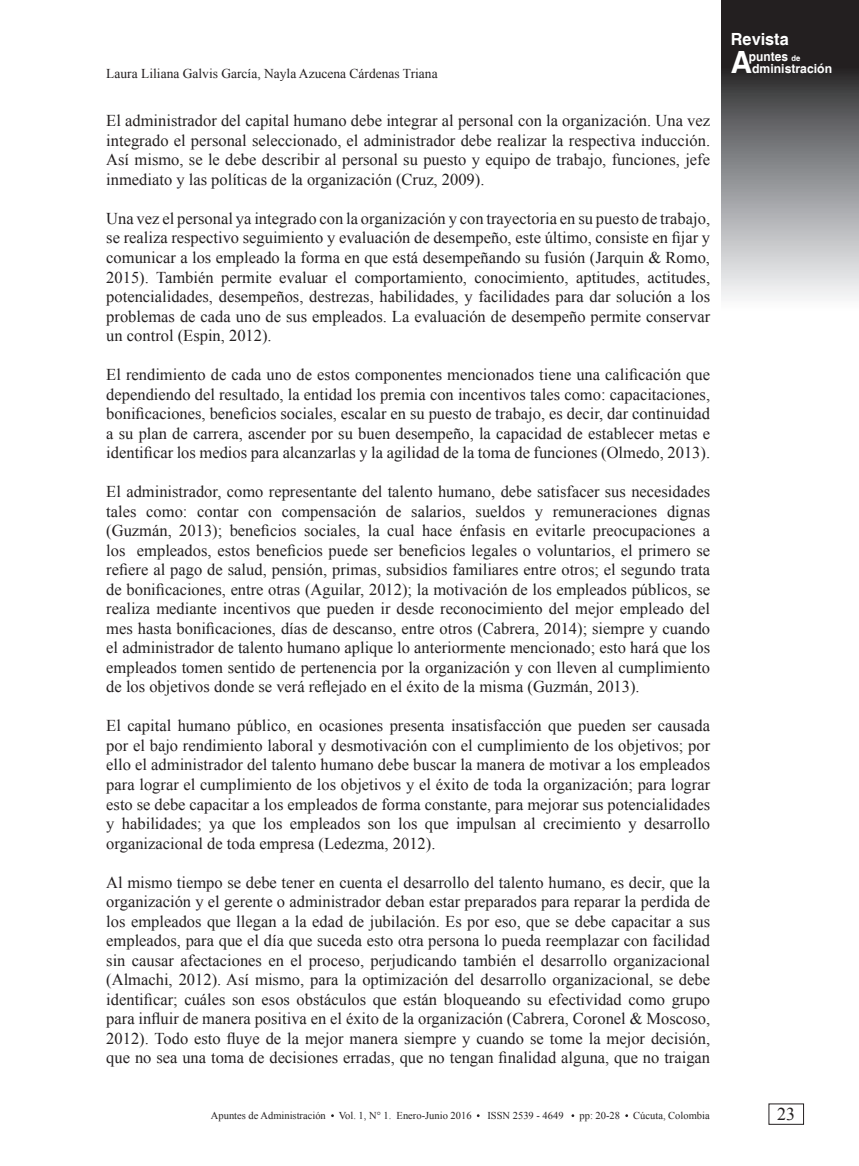
<style>
.page{position:relative;width:859px;height:1166px;background:#fff}
.page>*{position:absolute;margin:0;border:0;box-sizing:border-box;transform-origin:0 0}
.t1{font:700 30.6px "Helvetica";color:#fff}
.t2{font:18px "Times New Roman";color:#231f20}
.t3{font:700 16.8px "Helvetica";color:#fff}
.t4{font:16.5px/19.5px "Times New Roman";color:#231f20;text-align:justify}
.t5{font:13.5px "Times New Roman";color:#231f20}
.t6{font:700 12.75px "Helvetica";color:#fff;scale:.94 1}
.t7{font:700 12.6px "Helvetica";color:#fff}
.t8{font:10.5px "Times New Roman";color:#231f20}
.s1{font-size:8.1px}
</style>
<div class="page">
<svg style="left:722px;top:0;width:137px;height:298px;background:#79797b"></svg>
<p class="t5" style="left:106px;top:65px;width:333px">Laura Liliana Galvis García, Nayla Azucena Cárdenas Triana</p>
<p class="t4" style="left:106px;top:111px;width:605px">El administrador del capital humano debe integrar al personal con la organización. Una vez integrado el personal seleccionado, el administrador debe realizar la respectiva inducción.<br>Así mismo, se le debe describir al personal su puesto y equipo de trabajo, funciones, jefe inmediato y las políticas de la organización (Cruz, 2009).</p>
<p class="t4" style="left:106px;top:208px;width:605px">Una vez el personal ya integrado con la organización y con trayectoria en su puesto de trabajo, se realiza respectivo seguimiento y evaluación de desempeño, este último, consiste en fijar y comunicar a los empleado la forma en que está desempeñando su fusión (Jarquin &amp; Romo, 2015). También permite evaluar el comportamiento, conocimiento, aptitudes, actitudes, potencialidades, desempeños, destrezas, habilidades, y facilidades para dar solución a los problemas de cada uno de sus empleados. La evaluación de desempeño permite conservar un control (Espin, 2012).</p>
<p class="t4" style="left:106px;top:364px;width:605px">El rendimiento de cada uno de estos componentes mencionados tiene una calificación que dependiendo del resultado, la entidad los premia con incentivos tales como: capacitaciones, bonificaciones, beneficios sociales, escalar en su puesto de trabajo, es decir, dar continuidad a su plan de carrera, ascender por su buen desempeño, la capacidad de establecer metas e identificar los medios para alcanzarlas y la agilidad de la toma de funciones (Olmedo, 2013).</p>
<p class="t4" style="left:106px;top:481px;width:605px">El administrador, como representante del talento humano, debe satisfacer sus necesidades tales como: contar con compensación de salarios, sueldos y remuneraciones dignas (Guzmán, 2013); beneficios sociales, la cual hace énfasis en evitarle preocupaciones a los empleados, estos beneficios puede ser beneficios legales o voluntarios, el primero se refiere al pago de salud, pensión, primas, subsidios familiares entre otros; el segundo trata de bonificaciones, entre otras (Aguilar, 2012); la motivación de los empleados públicos, se realiza mediante incentivos que pueden ir desde reconocimiento del mejor empleado del mes hasta bonificaciones, días de descanso, entre otros (Cabrera, 2014); siempre y cuando el administrador de talento humano aplique lo anteriormente mencionado; esto hará que los empleados tomen sentido de pertenencia por la organización y con lleven al cumplimiento de los objetivos donde se verá reflejado en el éxito de la misma (Guzmán, 2013).</p>
<p class="t4" style="left:106px;top:715px;width:605px">El capital humano público, en ocasiones presenta insatisfacción que pueden ser causada por el bajo rendimiento laboral y desmotivación con el cumplimiento de los objetivos; por ello el administrador del talento humano debe buscar la manera de motivar a los empleados para lograr el cumplimiento de los objetivos y el éxito de toda la organización; para lograr esto se debe capacitar a los empleados de forma constante, para mejorar sus potencialidades y habilidades; ya que los empleados son los que impulsan al crecimiento y desarrollo organizacional de toda empresa (Ledezma, 2012).</p>
<p class="t4" style="left:106px;top:871px;width:605px">Al mismo tiempo se debe tener en cuenta el desarrollo del talento humano, es decir, que la organización y el gerente o administrador deban estar preparados para reparar la perdida de los empleados que llegan a la edad de jubilación. Es por eso, que se debe capacitar a sus empleados, para que el día que suceda esto otra persona lo pueda reemplazar con facilidad sin causar afectaciones en el proceso, perjudicando también el desarrollo organizacional (Almachi, 2012). Así mismo, para la optimización del desarrollo organizacional, se debe identificar; cuáles son esos obstáculos que están bloqueando su efectividad como grupo para influir de manera positiva en el éxito de la organización (Cabrera, Coronel &amp; Moscoso, 2012). Todo esto fluye de la mejor manera siempre y cuando se tome la mejor decisión, que no sea una toma de decisiones erradas, que no tengan finalidad alguna, que no traigan</p>
<p class="t8" style="left:211px;top:1107px;width:262px">Apuntes de Administración Vol. 1, N° 1. Enero-Junio 2016</p>
<p class="t8" style="left:487px;top:1107px;width:78px">ISSN 2539 - 4649</p>
<p class="t8" style="left:579px;top:1107px;width:42px">pp: 20-28</p>
<p class="t8" style="left:633px;top:1107px;width:78px">Cúcuta, Colombia</p>
<p class="t3" style="left:731px;top:29px;width:59px">Revista</p>
<h1 class="t1" style="left:731px;top:43px;width:23px">A</h1>
<p class="t6" style="left:749px;top:49px;width:56px">puntes <span class="s1">de</span></p>
<p class="t7" style="left:752px;top:60px;width:81px">dministración</p>
<p class="t2" style="left:777px;top:1101px;width:19px">23</p>
</div>
